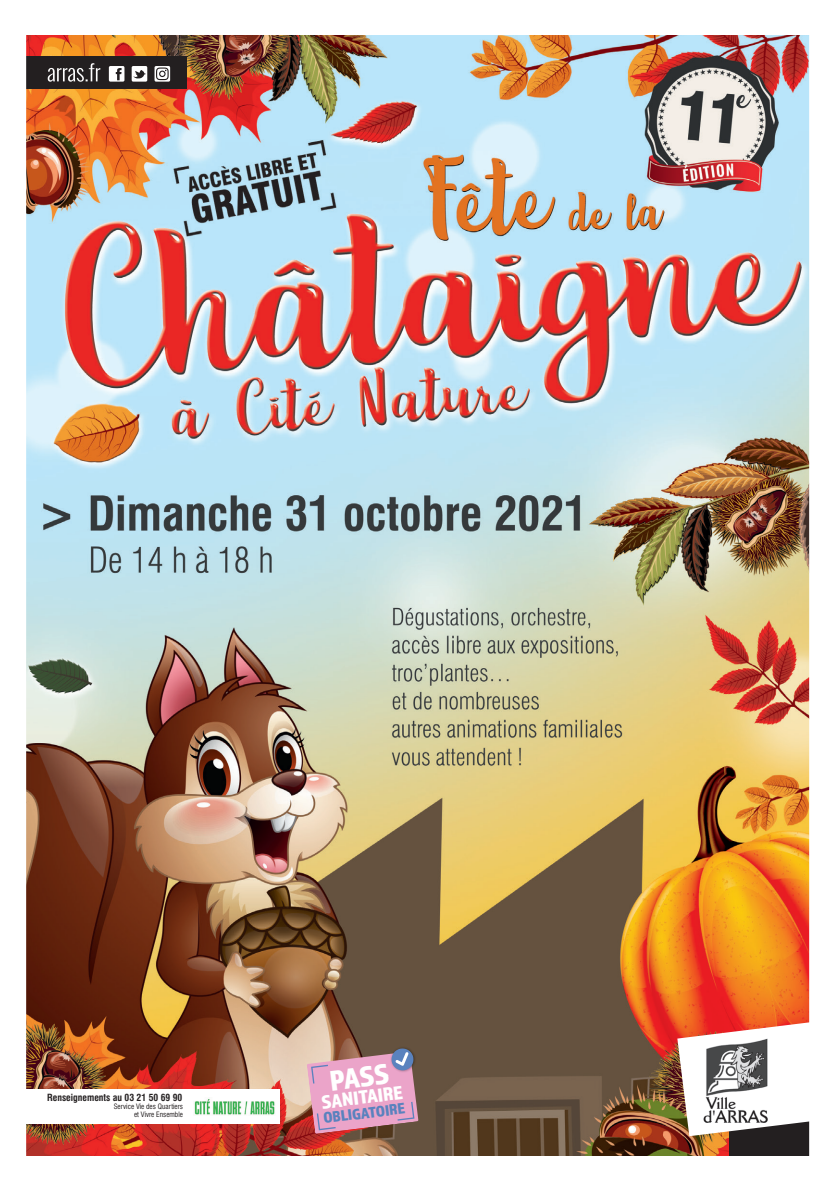
<style>
.page{position:relative;width:838px;height:1191px;background:#fff}
.page>*{position:absolute;margin:0;border:0;box-sizing:border-box;transform-origin:0 0}
.t1{font:29.6px "Almaq Refined";color:#fff}
.t2{font:19.8px "Almaq Refined";color:#fff}
.t3{font:15.8px "Almaq Refined";color:#5a82be}
.t4{font:700 condensed 9.6px "Swiss 721 BT";color:#231f20}
.t5{font:condensed 7.2px/8px "Swiss 721 BT";color:#231f20;text-align:right}
</style>
<div class="page">
<img style="left:26px;top:35px;width:784px;height:1121px">
<h3 class="t4" style="left:47px;top:1092px;width:137px">Renseignements au 03 21 50 69 90</h3>
<p class="t5" style="left:114px;top:1102px;width:71px">Service Vie des Quartiers et Vivre Ensemble</p>
<h1 class="t1" style="left:328px;top:1063px;width:61px;rotate:-7deg">PASS</h1>
<h2 class="t2" style="left:320px;top:1090px;width:83px;rotate:-7deg">SANITAIRE</h2>
<h3 class="t3" style="left:322px;top:1108px;width:84px;rotate:-7deg">OBLIGATOIRE</h3>
</div>
